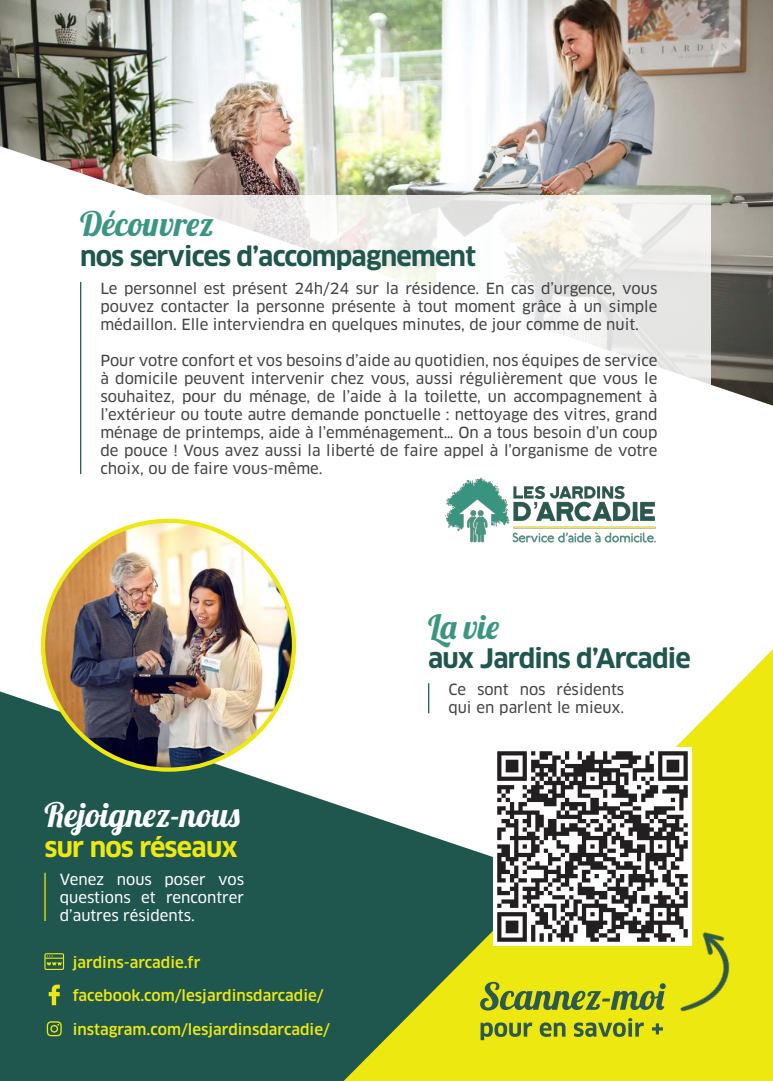
<style>
.page{position:relative;width:773px;height:1081px;background:#fff}
.page>*{position:absolute;margin:0;border:0;box-sizing:border-box;transform-origin:0 0}
.t1{font:33.75px "Lobster 1.4";color:#3a9683}
.t2{font:33.75px "Lobster 1.4";color:#fff}
.t3{font:700 26.25px "Clan";letter-spacing:-.03em;color:#1f564e}
.t4{font:700 26.25px "Clan";letter-spacing:-.03em;color:#ece810}
.t5{font:15px/18px "Clan News";color:#414445;text-align:justify}
.t6{font:500 15px "Clan";color:#ece810}
.t7{font:15px/18px "Clan News";color:#fff;text-align:justify}
</style>
<div class="page">
<div style="left:0;top:691px;width:343px;height:390px;background:#1f564e"></div>
<svg style="left:343px;top:650px;width:429px;height:431px"></svg>
<img style="left:493px;top:747px;width:198px;height:198px">
<svg style="left:480px;top:982px;width:157px;height:28px;background:#a2b028"></svg>
<svg style="left:480px;top:1022px;width:52px;height:18px"></svg>
<svg style="left:539px;top:1022px;width:26px;height:15px"></svg>
<svg style="left:573px;top:1018px;width:70px;height:19px"></svg>
<hr style="left:428px;top:683px;width:1px;height:30px;background:#1f564e">
<svg style="left:44px;top:953px;width:20px;height:17px"></svg>
<svg style="left:49px;top:984px;width:11px;height:21px"></svg>
<svg style="left:47px;top:1021px;width:15px;height:15px"></svg>
<hr style="left:44px;top:872px;width:2px;height:49px;background:#ece810">
<img style="left:0;top:0;width:772px;height:406px">
<svg style="left:44px;top:195px;width:667px;height:326px"></svg>
<hr style="left:80px;top:282px;width:1px;height:192px;background:#1f564e">
<img style="left:438px;top:473px;width:224px;height:70px">
<img style="left:43px;top:521px;width:251px;height:248px">
<img style="left:637px;top:911px;width:125px;height:125px">
<p class="t1" style="left:80px;top:202px;width:136px">Découvrez</p>
<p class="t3" style="left:80px;top:241px;width:397px">nos services d’accompagnement</p>
<p class="t5" style="left:100px;top:279px;width:558px">Le personnel est présent 24h/24 sur la résidence. En cas d’urgence, vous pouvez contacter la personne présente à tout moment grâce à un simple médaillon. Elle interviendra en quelques minutes, de jour comme de nuit.</p>
<p class="t5" style="left:100px;top:351px;width:558px">Pour votre confort et vos besoins d’aide au quotidien, nos équipes de service à domicile peuvent intervenir chez vous, aussi régulièrement que vous le souhaitez, pour du ménage, de l’aide à la toilette, un accompagnement à l’extérieur ou toute autre demande ponctuelle : nettoyage des vitres, grand ménage de printemps, aide à l’emménagement… On a tous besoin d’un coup de pouce ! Vous avez aussi la liberté de faire appel à l’organisme de votre choix, ou de faire vous-même.</p>
<p class="t2" style="left:44px;top:793px;width:197px">Rejoignez-nous</p>
<p class="t4" style="left:44px;top:833px;width:195px">sur nos réseaux</p>
<p class="t7" style="left:60px;top:870px;width:186px">Venez nous poser vos questions et rencontrer d’autres résidents.</p>
<p class="t6" style="left:73px;top:954px;width:129px">jardins-arcadie.fr</p>
<p class="t6" style="left:73px;top:987px;width:252px">facebook.com/lesjardinsdarcadie/</p>
<p class="t6" style="left:73px;top:1021px;width:258px">instagram.com/lesjardinsdarcadie/</p>
<p class="t1" style="left:428px;top:605px;width:73px">La vie</p>
<p class="t3" style="left:428px;top:644px;width:264px">aux Jardins d’Arcadie</p>
<p class="t5" style="left:448px;top:681px;width:177px">Ce sont nos résidents</p>
<p class="t5" style="left:448px;top:699px;width:177px">qui en parlent le mieux.</p>
</div>
